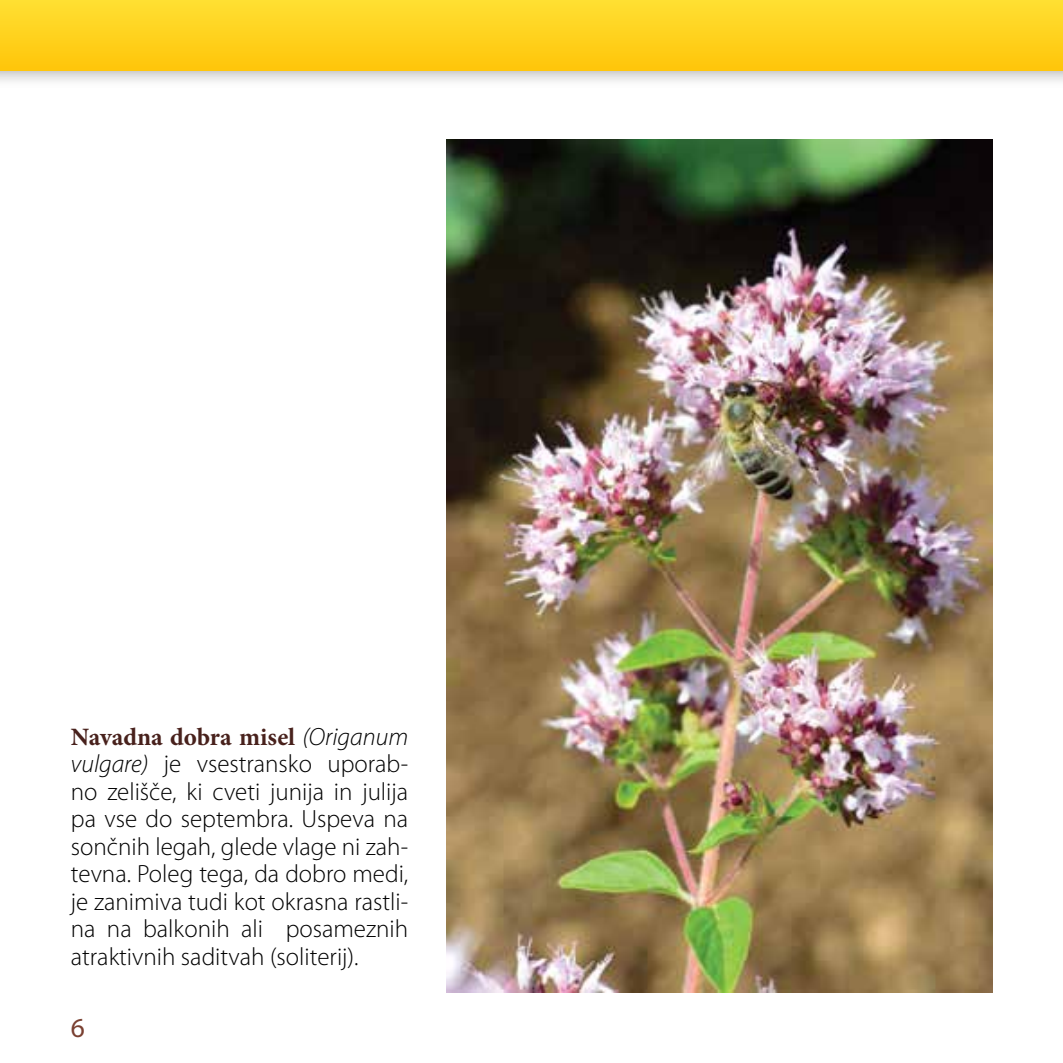
<style>
.page{position:relative;width:1063px;height:1063px;background:#fff}
.page>*{position:absolute;margin:0;border:0;box-sizing:border-box;transform-origin:0 0}
.t1{font:27.5px "Myriad Pro";color:#7a4031}
.t2{font:300 25px/27.5px "Myriad Pro";color:#000;text-align:justify}
.t3{font:700 25px "Minion Pro";color:#48211c}
.s1{font-family:"Myriad Pro";font-weight:300;font-style:italic;color:#000}
.s2{font-style:italic}
</style>
<div class="page">
<div style="left:0;top:0;width:1063px;height:89px;background:#000;opacity:.3"></div>
<div style="left:0;top:0;width:1063px;height:71px;background:linear-gradient(to bottom,#ffe033,#ffc509)"></div>
<img style="left:447px;top:140px;width:545px;height:852px">
<p class="t3" style="left:71px;top:719px;width:339px">Navadna dobra misel <span class="s1">(Origanum</span></p>
<p class="t2" style="left:71px;top:751px;width:339px"><span class="s2">vulgare)</span> je vsestransko uporab&shy;no zelišče, ki cveti junija in julija pa vse do septembra. Uspeva na sončnih legah, glede vlage ni zah&shy;tevna. Poleg tega, da dobro medi, je zanimiva tudi kot okrasna rastli&shy;na na balkonih ali posameznih atraktivnih saditvah (soliterij).</p>
<p class="t1" style="left:71px;top:1011px;width:16px">6</p>
</div>
